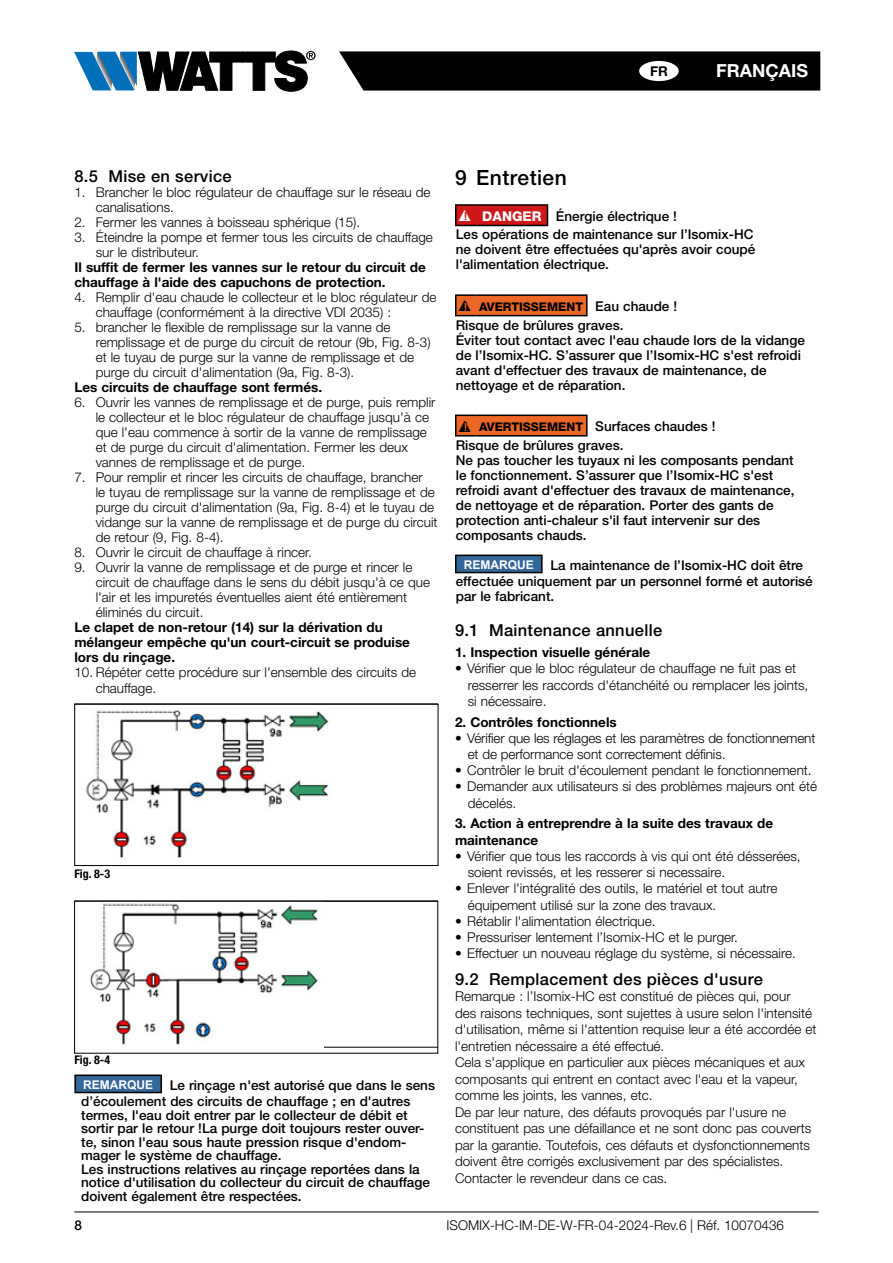
<style>
.page{position:relative;width:893px;height:1263px;background:#fff}
.page>*{position:absolute;margin:0;border:0;box-sizing:border-box;transform-origin:0 0}
.t1{font:500 21px "Helvetica Neue LT Std";letter-spacing:.02em;color:#000}
.t2{font:700 18px "Helvetica Neue LT Std";color:#fff}
.t3{font:500 16.5px "Helvetica Neue LT Std";letter-spacing:.02em;color:#000}
.t4{font:300 13.5px/15px "Helvetica Neue LT Std";color:#000}
.t5{font:500 13.5px/15px "Helvetica Neue LT Std";color:#000}
.t6{font:700 13.5px/15px "Helvetica Neue LT Std";color:#000}
.t7{font:800 12px "Helvetica Neue LT Std";color:#000}
.t8{font:700 condensed 12px "Helvetica Neue LT Std";color:#000}
.s1{font-family:"Arial";font-weight:700;font-size:12px;color:#fff}
.s2{font-family:"Calibri";font-weight:700;font-size:12px;color:#cd1719}
.s3{font-weight:800;color:#fff}
.s4{font-family:"Calibri";font-weight:700}
.s5{font-weight:500;font-size:13.5px}
.s6{font-family:"Calibri";font-weight:700;font-size:12px}
.s7{font-weight:800;font-size:12px}
</style>
<div class="page">
<svg style="left:339px;top:51px;width:481px;height:40px;background:#0c0c0c"></svg>
<svg style="left:74px;top:51px;width:242px;height:40px"></svg>
<hr style="left:74px;top:1211px;width:745px;height:1px;background:#000">
<div style="left:639px;top:61px;width:40px;height:20px;background:#fff;border-radius:50%"></div>
<img style="left:86px;top:710px;width:243px;height:149px">
<div style="left:74px;top:704px;width:364px;height:162px;border:1px solid #000"></div>
<hr style="left:74px;top:1047px;width:364px;height:1px;background:#000">
<img style="left:76px;top:903px;width:247px;height:145px">
<div style="left:74px;top:901px;width:364px;height:152px;border:1px solid #000"></div>
<div style="left:75px;top:1075px;width:86px;height:17px;background:#369"></div>
<hr style="left:74px;top:1074px;width:88px;height:2px;background:#000">
<svg style="left:74px;top:1076px;width:2px;height:16px"></svg>
<svg style="left:161px;top:1076px;width:1px;height:16px"></svg>
<hr style="left:74px;top:1092px;width:88px;height:1px;background:#000">
<hr style="left:455px;top:204px;width:21px;height:2px;background:#000">
<hr style="left:476px;top:204px;width:72px;height:2px;background:#000">
<hr style="left:455px;top:294px;width:21px;height:2px;background:#000">
<hr style="left:476px;top:294px;width:112px;height:2px;background:#000">
<hr style="left:455px;top:435px;width:21px;height:2px;background:#000">
<hr style="left:476px;top:435px;width:112px;height:2px;background:#000">
<div style="left:456px;top:555px;width:86px;height:17px;background:#369"></div>
<hr style="left:455px;top:555px;width:88px;height:1px;background:#000">
<svg style="left:455px;top:556px;width:1px;height:16px"></svg>
<svg style="left:541px;top:556px;width:2px;height:16px"></svg>
<hr style="left:455px;top:572px;width:88px;height:1px;background:#000">
<svg style="left:455px;top:205px;width:93px;height:21px;background:#b41415"></svg>
<svg style="left:455px;top:295px;width:133px;height:21px;background:#d05b21"></svg>
<svg style="left:455px;top:415px;width:133px;height:21px;background:#d05b21"></svg>
<p class="t6" style="left:650px;top:64px;width:19px">FR</p>
<h2 class="t2" style="left:716px;top:60px;width:93px">FRANÇAIS</h2>
<p class="t3" style="left:74px;top:166px;width:159px">8.5 Mise en service</p>
<p class="t4" style="left:96px;top:184px;width:336px;text-indent:-21px">1. Brancher le bloc régulateur de chauffage sur le réseau de canalisations.</p>
<p class="t4" style="left:74px;top:214px;width:287px">2. Fermer les vannes à boisseau sphérique (15).</p>
<p class="t4" style="left:96px;top:229px;width:339px;text-indent:-21px">3. Éteindre la pompe et fermer tous les circuits de chauffage sur le distributeur.</p>
<p class="t6" style="left:74px;top:259px;width:353px">Il suffit de fermer les vannes sur le retour du circuit de chauffage à l'aide des capuchons de protection.</p>
<p class="t4" style="left:96px;top:289px;width:342px;text-indent:-21px">4. Remplir d'eau chaude le collecteur et le bloc régulateur de chauffage (conformément à la directive VDI 2035) :</p>
<p class="t4" style="left:96px;top:319px;width:336px;text-indent:-21px">5. brancher le flexible de remplissage sur la vanne de remplissage et de purge du circuit de retour (9b, Fig. 8-3) et le tuyau de purge sur la vanne de remplissage et de purge du circuit d'alimentation (9a, Fig. 8-3).</p>
<p class="t6" style="left:74px;top:379px;width:249px">Les circuits de chauffage sont fermés.</p>
<p class="t4" style="left:96px;top:394px;width:341px;text-indent:-21px">6. Ouvrir les vannes de remplissage et de purge, puis remplir le collecteur et le bloc régulateur de chauffage jusqu'à ce que l'eau commence à sortir de la vanne de remplissage et de purge du circuit d'alimentation. Fermer les deux vannes de remplissage et de purge.</p>
<p class="t4" style="left:96px;top:469px;width:343px;text-indent:-21px">7. Pour remplir et rincer les circuits de chauffage, brancher<br>le tuyau de remplissage sur la vanne de remplissage et de purge du circuit d'alimentation (9a, Fig. 8-4) et le tuyau de vidange sur la vanne de remplissage et de purge du circuit de retour (9, Fig. 8-4).</p>
<p class="t4" style="left:74px;top:544px;width:239px">8. Ouvrir le circuit de chauffage à rincer.</p>
<p class="t4" style="left:96px;top:559px;width:336px;text-indent:-21px">9. Ouvrir la vanne de remplissage et de purge et rincer le circuit de chauffage dans le sens du débit jusqu'à ce que l'air et les impuretés éventuelles aient été entièrement éliminés du circuit.</p>
<p class="t6" style="left:74px;top:619px;width:337px">Le clapet de non-retour (14) sur la dérivation du mélangeur empêche qu'un court-circuit se produise lors du rinçage.</p>
<p class="t4" style="left:96px;top:663px;width:322px;line-height:16.5px;text-indent:-21px">10. Répéter cette procédure sur l'ensemble des circuits de chauffage.</p>
<p class="t8" style="left:74px;top:866px;width:37px">Fig. 8-3</p>
<p class="t8" style="left:74px;top:1053px;width:37px">Fig. 8-4</p>
<p class="t5" style="left:81px;top:1076px;width:355px;line-height:16.6px"><span class="s1">REMARQUE</span> Le rinçage n'est autorisé que dans le sens d’écoulement des circuits de chauffage ; en d'autres</p>
<p class="t5" style="left:81px;top:1108px;width:350px;line-height:13.5px">termes, l'eau doit entrer par le collecteur de débit et sortir par le retour !La purge doit toujours rester ouver&shy;te, sinon l'eau sous haute pression risque d'endom&shy;mager le système de chauffage.<br>Les instructions relatives au rinçage reportées dans la notice d'utilisation du collecteur du circuit de chauffage doivent également être respectées.</p>
<h1 class="t1" style="left:455px;top:165px;width:113px">9 Entretien</h1>
<p class="t5" style="left:456px;top:207px;width:299px;line-height:18.3px;text-indent:8px"><span class="s2">!</span> <span class="s3">DANGER</span> Énergie électrique !<br>Les opérations de maintenance sur l’Isomix-HC</p>
<p class="t5" style="left:456px;top:242px;width:301px">ne doivent être effectuées qu'après avoir coupé l'alimentation électrique.</p>
<p class="t7" style="left:464px;top:299px;width:215px"><span class="s4">!</span> AVERTISSEMENT <span class="s5">Eau chaude !</span></p>
<p class="t5" style="left:456px;top:317px;width:351px">Risque de brûlures graves.<br>Éviter tout contact avec l'eau chaude lors de la vidange de l’Isomix-HC. S’assurer que l’Isomix-HC s'est refroidi avant d'effectuer des travaux de maintenance, de nettoyage et de réparation.</p>
<p class="t5" style="left:456px;top:417px;width:261px;line-height:18.3px;text-indent:8px"><span class="s6">!</span> <span class="s7">AVERTISSEMENT</span> Surfaces chaudes !<br>Risque de brûlures graves.</p>
<p class="t5" style="left:456px;top:452px;width:340px">Ne pas toucher les tuyaux ni les composants pendant le fonctionnement. S’assurer que l’Isomix-HC s'est refroidi avant d'effectuer des travaux de maintenance, de nettoyage et de réparation. Porter des gants de protection anti-chaleur s'il faut intervenir sur des composants chauds.</p>
<p class="t5" style="left:456px;top:556px;width:359px;line-height:16.6px;text-align:center"><span class="s1">REMARQUE</span> La maintenance de l’Isomix-HC doit être effectuée uniquement par un personnel formé et autorisé</p>
<p class="t5" style="left:456px;top:589px;width:100px">par le fabricant.</p>
<p class="t3" style="left:455px;top:621px;width:209px">9.1 Maintenance annuelle</p>
<p class="t6" style="left:455px;top:645px;width:197px">1. Inspection visuelle générale</p>
<p class="t4" style="left:468px;top:660px;width:342px;line-height:16.2px;text-indent:-13px">• Vérifier que le bloc régulateur de chauffage ne fuit pas et resserrer les raccords d'étanchéité ou remplacer les joints, si nécessaire.</p>
<p class="t6" style="left:455px;top:714px;width:163px">2. Contrôles fonctionnels</p>
<p class="t4" style="left:468px;top:730px;width:349px;line-height:16.2px;text-indent:-13px">• Vérifier que les réglages et les paramètres de fonctionnement et de performance sont correctement définis.</p>
<p class="t4" style="left:455px;top:763px;width:358px">• Contrôler le bruit d'écoulement pendant le fonctionnement.</p>
<p class="t4" style="left:468px;top:778px;width:351px;line-height:16.2px;text-indent:-13px">• Demander aux utilisateurs si des problèmes majeurs ont été décelés.</p>
<p class="t6" style="left:455px;top:815px;width:320px;line-height:16.5px">3. Action à entreprendre à la suite des travaux de maintenance</p>
<p class="t4" style="left:468px;top:848px;width:334px;line-height:16.2px;text-indent:-13px">• Vérifier que tous les raccords à vis qui ont été désserées, soient revissés, et les resserer si necessaire.</p>
<p class="t4" style="left:468px;top:880px;width:311px;line-height:16.2px;text-indent:-13px">• Enlever l'intégralité des outils, le matériel et tout autre équipement utilisé sur la zone des travaux.</p>
<p class="t4" style="left:455px;top:913px;width:202px">• Rétablir l'alimentation électrique.</p>
<p class="t4" style="left:455px;top:929px;width:284px">• Pressuriser lentement l’Isomix-HC et le purger.</p>
<p class="t4" style="left:455px;top:946px;width:342px">• Effectuer un nouveau réglage du système, si nécessaire.</p>
<p class="t3" style="left:455px;top:969px;width:310px">9.2 Remplacement des pièces d'usure</p>
<p class="t4" style="left:455px;top:988px;width:363px;line-height:16.5px">Remarque : l’Isomix-HC est constitué de pièces qui, pour<br>des raisons techniques, sont sujettes à usure selon l'intensité d'utilisation, même si l'attention requise leur a été accordée et l'entretien nécessaire a été effectué.<br>Cela s'applique en particulier aux pièces mécaniques et aux composants qui entrent en contact avec l'eau et la vapeur, comme les joints, les vannes, etc.<br>De par leur nature, des défauts provoqués par l'usure ne constituent pas une défaillance et ne sont donc pas couverts par la garantie. Toutefois, ces défauts et dysfonctionnements doivent être corrigés exclusivement par des spécialistes.<br>Contacter le revendeur dans ce cas.</p>
<p class="t5" style="left:74px;top:1217px;width:9px">8</p>
<p class="t4" style="left:446px;top:1217px;width:339px">ISOMIX-HC-IM-DE-W-FR-04-2024-Rev.6 | Réf. 10070436</p>
</div>
